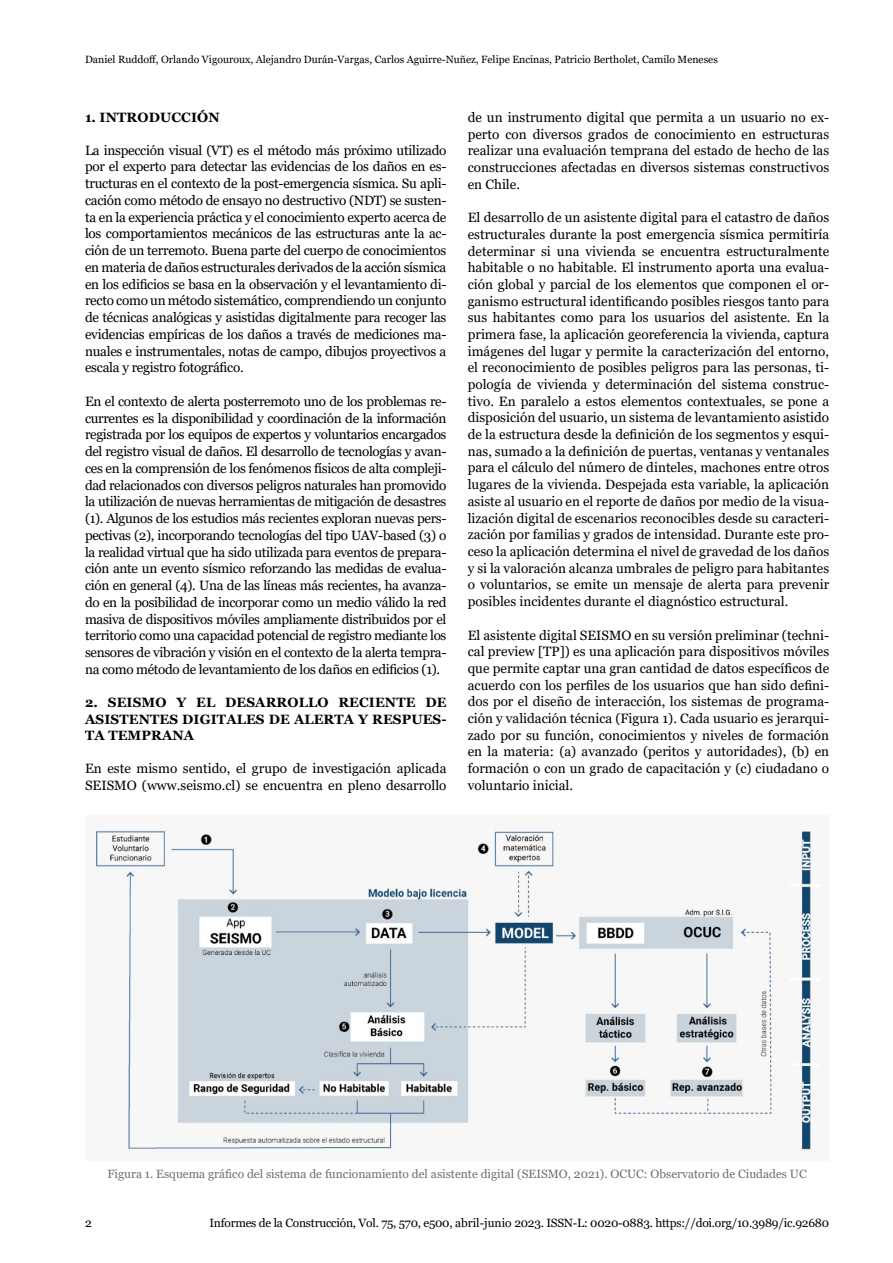
<style>
.page{position:relative;width:893px;height:1263px;background:#fff}
.page>*{position:absolute;margin:0;border:0;box-sizing:border-box;transform-origin:0 0}
.TEXTO_BASE{font:13.5px/16.6px "Georgia";color:#000;text-align:justify}
.LADILLO_01{font:700 13.5px/16.5px "Georgia";letter-spacing:.01em;color:#000;text-align:justify}
.TIT_FIG{font:12px "Georgia";color:#706f6f}
.t1{font:12px "Georgia";letter-spacing:-.02em;color:#000}
.t2{font:10.5px "Georgia";color:#000}
</style>
<div class="page">
<img style="left:94px;top:824px;width:718px;height:327px">
<p class="t2" style="left:85px;top:53px;width:634px">Daniel Ruddoff, Orlando Vigouroux, Alejandro Durán-Vargas, Carlos Aguirre-Nuñez, Felipe Encinas, Patricio Bertholet, Camilo Meneses</p>
<p class="LADILLO_01" style="left:85px;top:109px;width:136px">1. INTRODUCCIÓN</p>
<p class="TEXTO_BASE" style="left:85px;top:142px;width:363px">La inspección visual (VT) es el método más próximo utilizado por el experto para detectar las evidencias de los daños en es&shy;tructuras en el contexto de la post-emergencia sísmica. Su apli&shy;cación como método de ensayo no destructivo (NDT) se susten&shy;ta en la experiencia práctica y el conocimiento experto acerca de los comportamientos mecánicos de las estructuras ante la ac&shy;ción de un terremoto. Buena parte del cuerpo de conocimientos en materia de daños estructurales derivados de la acción sísmica en los edificios se basa en la observación y el levantamiento di&shy;recto como un método sistemático, comprendiendo un conjunto de técnicas analógicas y asistidas digitalmente para recoger las evidencias empíricas de los daños a través de mediciones ma&shy;nuales e instrumentales, notas de campo, dibujos proyectivos a escala y registro fotográfico.</p>
<p class="TEXTO_BASE" style="left:85px;top:393px;width:363px">En el contexto de alerta posterremoto uno de los problemas re&shy;currentes es la disponibilidad y coordinación de la información registrada por los equipos de expertos y voluntarios encargados del registro visual de daños. El desarrollo de tecnologías y avan&shy;ces en la comprensión de los fenómenos físicos de alta compleji&shy;dad relacionados con diversos peligros naturales han promovido la utilización de nuevas herramientas de mitigación de desastres (1). Algunos de los estudios más recientes exploran nuevas pers&shy;pectivas (2), incorporando tecnologías del tipo UAV-based (3) o la realidad virtual que ha sido utilizada para eventos de prepara&shy;ción ante un evento sísmico reforzando las medidas de evalua&shy;ción en general (4). Una de las líneas más recientes, ha avanza&shy;do en la posibilidad de incorporar como un medio válido la red masiva de dispositivos móviles ampliamente distribuidos por el territorio como una capacidad potencial de registro mediante los sensores de vibración y visión en el contexto de la alerta tempra&shy;na como método de levantamiento de los daños en edificios (1).</p>
<p class="LADILLO_01" style="left:85px;top:694px;width:363px">2. SEISMO Y EL DESARROLLO RECIENTE DE ASISTENTES DIGITALES DE ALERTA Y RESPUES-TA TEMPRANA</p>
<p class="TEXTO_BASE" style="left:85px;top:760px;width:363px">En este mismo sentido, el grupo de investigación aplicada<br>SEISMO (www.seismo.cl) se encuentra en pleno desarrollo</p>
<p class="TEXTO_BASE" style="left:468px;top:109px;width:363px">de un instrumento digital que permita a un usuario no ex&shy;perto con diversos grados de conocimiento en estructuras realizar una evaluación temprana del estado de hecho de las construcciones afectadas en diversos sistemas constructivos en Chile.</p>
<p class="TEXTO_BASE" style="left:468px;top:210px;width:363px">El desarrollo de un asistente digital para el catastro de daños estructurales durante la post emergencia sísmica permitiría determinar si una vivienda se encuentra estructuralmente habitable o no habitable. El instrumento aporta una evalua&shy;ción global y parcial de los elementos que componen el or&shy;ganismo estructural identificando posibles riesgos tanto para sus habitantes como para los usuarios del asistente. En la primera fase, la aplicación georeferencia la vivienda, captura imágenes del lugar y permite la caracterización del entorno, el reconocimiento de posibles peligros para las personas, ti&shy;pología de vivienda y determinación del sistema construc&shy;tivo. En paralelo a estos elementos contextuales, se pone a disposición del usuario, un sistema de levantamiento asistido de la estructura desde la definición de los segmentos y esqui&shy;nas, sumado a la definición de puertas, ventanas y ventanales para el cálculo del número de dinteles, machones entre otros lugares de la vivienda. Despejada esta variable, la aplicación asiste al usuario en el reporte de daños por medio de la visua&shy;lización digital de escenarios reconocibles desde su caracteri&shy;zación por familias y grados de intensidad. Durante este pro&shy;ceso la aplicación determina el nivel de gravedad de los daños y si la valoración alcanza umbrales de peligro para habitantes o voluntarios, se emite un mensaje de alerta para prevenir posibles incidentes durante el diagnóstico estructural.</p>
<p class="TEXTO_BASE" style="left:468px;top:627px;width:363px">El asistente digital SEISMO en su versión preliminar (techni&shy;cal preview [TP]) es una aplicación para dispositivos móviles que permite captar una gran cantidad de datos específicos de acuerdo con los perfiles de los usuarios que han sido defini&shy;dos por el diseño de interacción, los sistemas de programa&shy;ción y validación técnica (Figura 1). Cada usuario es jerarqui&shy;zado por su función, conocimientos y niveles de formación en la materia: (a) avanzado (peritos y autoridades), (b) en formación o con un grado de capacitación y (c) ciudadano o voluntario inicial.</p>
<p class="TIT_FIG" style="left:107px;top:1166px;width:701px">Figura 1. Esquema gráfico del sistema de funcionamiento del asistente digital (SEISMO, 2021). OCUC: Observatorio de Ciudades UC</p>
<p class="t1" style="left:85px;top:1215px;width:8px">2</p>
<p class="t1" style="left:209px;top:1215px;width:621px">Informes de la Construcción, Vol. 75, 570, e500, abril-junio 2023. ISSN-L: 0020-0883. https://doi.org/10.3989/ic.92680</p>
</div>
